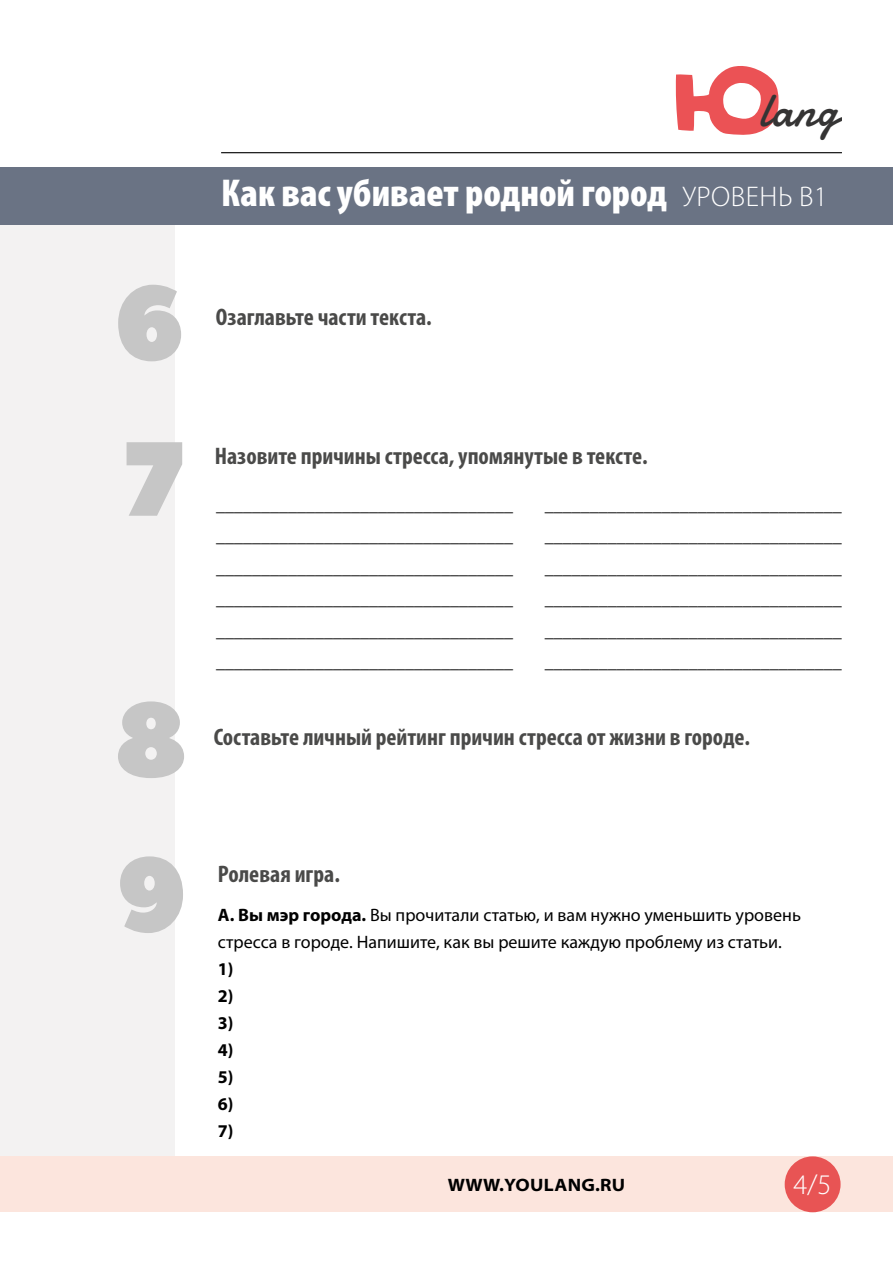
<style>
.page{position:relative;width:893px;height:1263px;background:#fff}
.page>*{position:absolute;margin:0;border:0;box-sizing:border-box;transform-origin:0 0}
.t1{font:105px/156px "Peace Sans";color:#c6c6c6}
.t2{font:48.45px "Damion";color:#353434}
.t3{font:900 condensed 39px "Myriad Pro";color:#fff}
.t4{font:300 28.5px "Myriad Pro";color:#fff}
.t5{font:700 condensed 24px "Myriad Pro";color:#4a4a49}
.t6{font:18px/31.5px "Minion Pro";color:#000;text-align:justify}
.t7{font:18px/27px "Myriad Pro";color:#000}
.t8{font:700 semi-expanded 18px "Myriad Pro";letter-spacing:.02em;color:#000}
.t9{font:700 18px/27px "Myriad Pro";color:#000;text-align:justify}
.s1{font-weight:300;font-stretch:normal;font-size:28.5px}
.s2{font-weight:700}
</style>
<div class="page">
<div style="left:0;top:215px;width:174px;height:952px;background:#f3f2f2"></div>
<div style="left:0;top:167px;width:893px;height:57px;background:#6a7384"></div>
<div style="left:0;top:1156px;width:893px;height:56px;background:#fce5dd"></div>
<div style="left:785px;top:1156px;width:56px;height:56px;background:#e85454;border-radius:50%"></div>
<hr style="left:221px;top:152px;width:621px;height:1px;background:#000">
<svg style="left:675px;top:66px;width:104px;height:69px"></svg>
<h1 class="t1" style="left:114px;top:249px;width:72px">6<br>7</h1>
<h1 class="t1" style="left:115px;top:665px;width:74px">8</h1>
<h2 class="t2" style="left:760px;top:77px;width:80px">lang</h2>
<h3 class="t3" style="left:221px;top:171px;width:608px">Как вас убивает родной город <span class="s1">УРОВЕНЬ В1</span></h3>
<h3 class="t5" style="left:216px;top:303px;width:217px">Озаглавьте части текста.</h3>
<h3 class="t5" style="left:215px;top:443px;width:435px">Назовите причины стресса, упомянутые в тексте.</h3>
<p class="t6" style="left:216px;top:489px;width:298px">_________________________________ _________________________________ _________________________________ _________________________________ _________________________________ _________________________________</p>
<p class="t6" style="left:545px;top:489px;width:298px">_________________________________ _________________________________ _________________________________ _________________________________ _________________________________ _________________________________</p>
<h3 class="t5" style="left:214px;top:724px;width:538px">Составьте личный рейтинг причин стресса от жизни в городе.</h3>
<h1 class="t1" style="left:117px;top:820px;width:72px">9</h1>
<h3 class="t5" style="left:218px;top:860px;width:123px">Ролевая игра.</h3>
<p class="t7" style="left:218px;top:901px;width:584px"><span class="s2">А. Вы мэр города.</span> Вы прочитали статью, и вам нужно уменьшить уровень стресса в городе. Напишите, как вы решите каждую проблему из статьи.</p>
<p class="t9" style="left:218px;top:954px;width:17px">1)<br>2)<br>3)<br>4)<br>5)<br>6)<br>7)</p>
<p class="t8" style="left:448px;top:1175px;width:179px">WWW.YOULANG.RU</p>
<h3 class="t4" style="left:793px;top:1169px;width:39px">4/5</h3>
</div>
